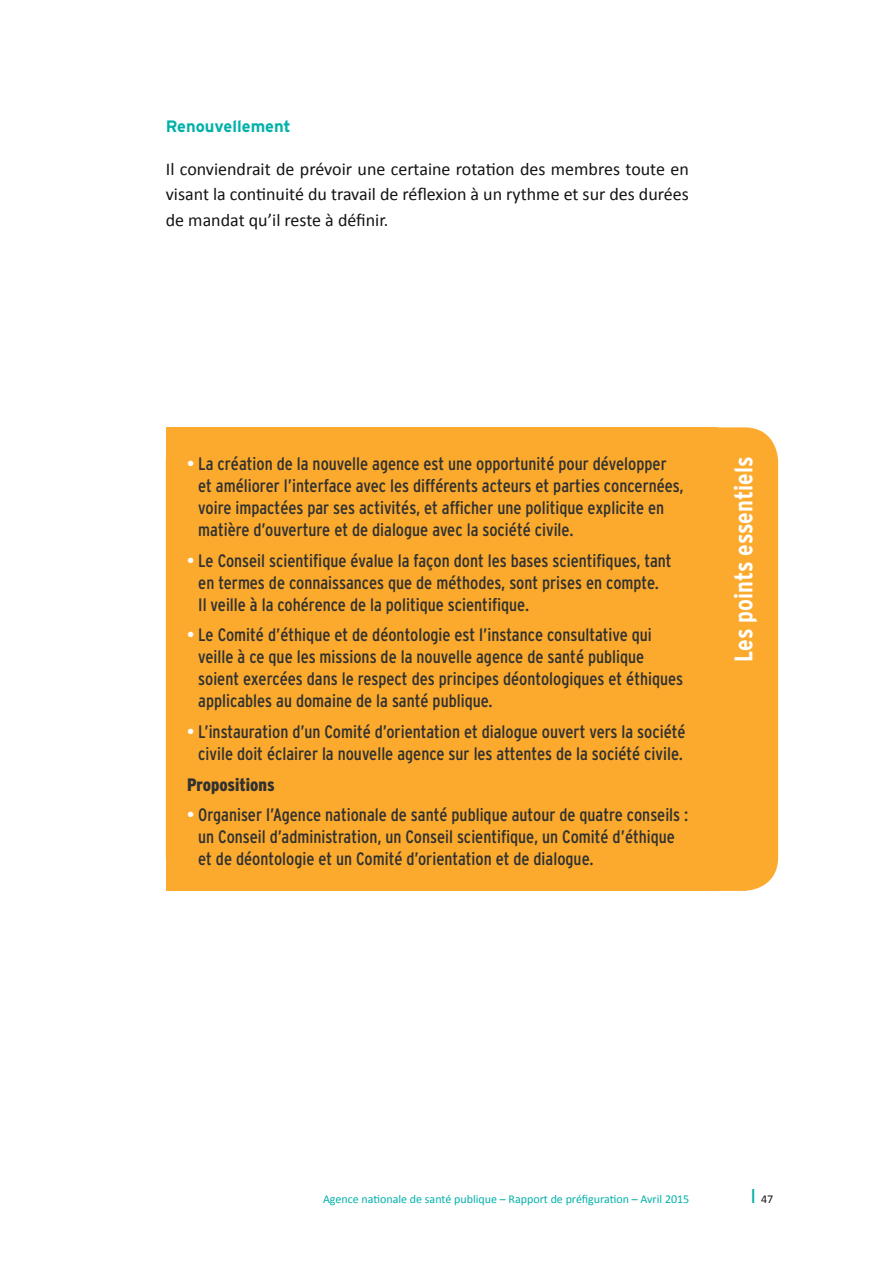
<style>
.page{position:relative;width:893px;height:1263px;background:#fff}
.page>*{position:absolute;margin:0;border:0;box-sizing:border-box;transform-origin:0 0}
.texte_courant{font:700 condensed 25.5px "Interstate";color:#fff}
.les_points_essentie{font:condensed 18px/22px "Interstate";color:#313130}
.texte_courant-2{font:18px/25.5px "Calibri";color:#131413;text-align:justify}
.les_points_essentie-2{font:900 condensed 18px "Interstate";color:#313130}
._3_sous_inter_couran{font:700 16.5px "Interstate";color:#00b1a9}
.t1{font:12px "Calibri";color:#00b1a9}
.t2{font:12px "Calibri";color:#131413}
.s1{color:#fff}
.s2{font-size:22.5px;color:#00b1a9}
</style>
<div class="page">
<div style="left:166px;top:427px;width:612px;height:464px;background:#fbaa2e;border-radius:34px"></div>
<p class="_3_sous_inter_couran" style="left:166px;top:117px;width:127px">Renouvellement</p>
<p class="texte_courant-2" style="left:166px;top:156px;width:524px">Il conviendrait de prévoir une certaine rotation des membres toute en visant la continuité du travail de réflexion à un rythme et sur des durées de mandat qu’il reste à définir.</p>
<p class="les_points_essentie" style="left:198px;top:452px;width:487px;text-indent:-11px"><span class="s1">•</span> La création de la nouvelle agence est une opportunité pour développer et améliorer l’interface avec les différents acteurs et parties concernées, voire impactées par ses activités, et afficher une politique explicite en matière d’ouverture et de dialogue avec la société civile.</p>
<p class="les_points_essentie" style="left:198px;top:549px;width:475px;text-indent:-11px"><span class="s1">•</span> Le Conseil scientifique évalue la façon dont les bases scientifiques, tant en termes de connaissances que de méthodes, sont prises en compte.<br>Il veille à la cohérence de la politique scientifique.</p>
<p class="les_points_essentie" style="left:198px;top:624px;width:486px;text-indent:-11px"><span class="s1">•</span> Le Comité d’éthique et de déontologie est l’instance consultative qui veille à ce que les missions de la nouvelle agence de santé publique soient exercées dans le respect des principes déontologiques et éthiques applicables au domaine de la santé publique.</p>
<p class="les_points_essentie" style="left:187px;top:720px;width:500px;text-align:center"><span class="s1">•</span> L’instauration d’un Comité d’orientation et dialogue ouvert vers la société civile doit éclairer la nouvelle agence sur les attentes de la société civile.</p>
<p class="les_points_essentie-2" style="left:187px;top:774px;width:89px">Propositions</p>
<p class="les_points_essentie" style="left:198px;top:804px;width:492px;text-indent:-11px"><span class="s1">•</span> Organiser l’Agence nationale de santé publique autour de quatre conseils : un Conseil d’administration, un Conseil scientifique, un Comité d’éthique et de déontologie et un Comité d’orientation et de dialogue.</p>
<p class="texte_courant" style="left:729px;top:662px;width:207px;rotate:-90deg">Les points essentiels</p>
<p class="t1" style="left:323px;top:1192px;width:368px">Agence nationale de santé publique – Rapport de préfiguration – Avril 2015</p>
<p class="t2" style="left:750px;top:1192px;width:24px"><span class="s2">I</span> 47</p>
</div>
